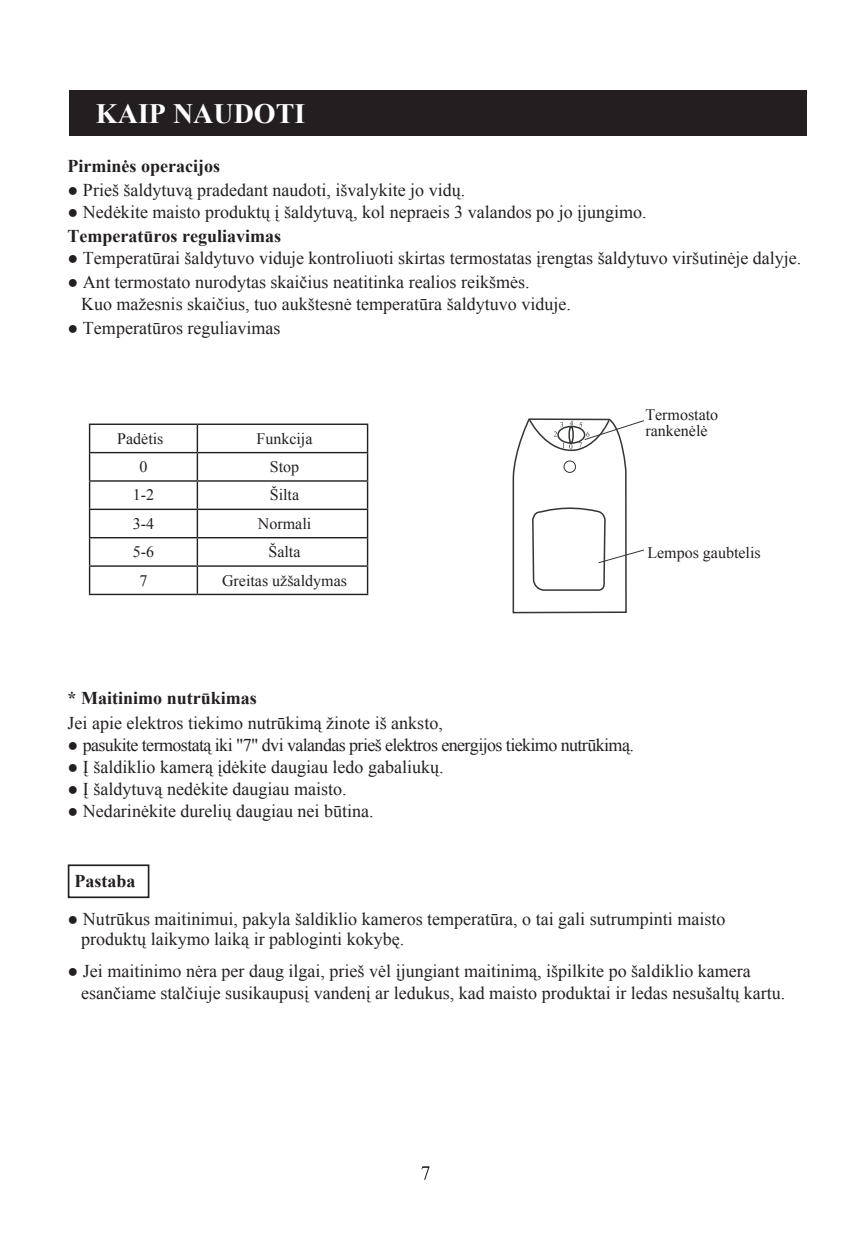
<style>
.page{position:relative;width:851px;height:1248px;background:#fff}
.page>*{position:absolute;margin:0;border:0;box-sizing:border-box;transform-origin:0 0}
.t1{font:700 28px "Times New Roman";color:#fff}
.t2{font:18px/21.6px "Times New Roman";color:#231f20}
.t3{font:18px "Times New Roman";letter-spacing:-.035em;color:#231f20}
.t4{font:700 18px "Times New Roman";color:#231f20}
.t5{font:16px/16px "Times New Roman";color:#231f20}
</style>
<div class="page">
<svg style="left:421px;top:1166px;width:8px;height:13px"></svg>
<div style="left:70px;top:90px;width:737px;height:45px;background:#231f20"></div>
<hr style="left:89px;top:423px;width:108px;height:2px;background:#231f20">
<hr style="left:197px;top:423px;width:171px;height:2px;background:#231f20">
<hr style="left:89px;top:452px;width:108px;height:1px;background:#231f20">
<hr style="left:197px;top:452px;width:171px;height:1px;background:#231f20">
<hr style="left:89px;top:480px;width:108px;height:1px;background:#231f20">
<hr style="left:197px;top:480px;width:171px;height:1px;background:#231f20">
<hr style="left:89px;top:508px;width:108px;height:2px;background:#231f20">
<hr style="left:197px;top:508px;width:171px;height:2px;background:#231f20">
<hr style="left:89px;top:537px;width:108px;height:1px;background:#231f20">
<hr style="left:197px;top:537px;width:171px;height:1px;background:#231f20">
<hr style="left:89px;top:565px;width:108px;height:1px;background:#231f20">
<svg style="left:89px;top:425px;width:1px;height:168px"></svg>
<hr style="left:197px;top:565px;width:171px;height:1px;background:#231f20">
<svg style="left:197px;top:425px;width:1px;height:168px"></svg>
<svg style="left:367px;top:425px;width:1px;height:168px"></svg>
<hr style="left:89px;top:593px;width:108px;height:2px;background:#231f20">
<hr style="left:197px;top:593px;width:171px;height:2px;background:#231f20">
<div style="left:68px;top:864px;width:81px;height:34px;border:2px solid #231f20"></div>
<svg style="left:511px;top:135px;width:116px;height:479px"></svg>
<svg style="left:528px;top:276px;width:116px;height:338px"></svg>
<div style="left:563px;top:460px;width:13px;height:13px;border:1px solid #323436;border-radius:50%"></div>
<h1 class="t1" style="left:96px;top:94px;width:211px">KAIP NAUDOTI</h1>
<p class="t4" style="left:68px;top:153px;width:154px">Pirminės operacijos</p>
<p class="t2" style="left:68px;top:179px;width:399px">● Prieš šaldytuvą pradedant naudoti, išvalykite jo vidų.</p>
<p class="t2" style="left:68px;top:201px;width:580px">● Nedėkite maisto produktų į šaldytuvą, kol nepraeis 3 valandos po jo įjungimo.</p>
<p class="t4" style="left:68px;top:224px;width:215px">Temperatūros reguliavimas</p>
<p class="t2" style="left:68px;top:247px;width:735px">● Temperatūrai šaldytuvo viduje kontroliuoti skirtas termostatas įrengtas šaldytuvo viršutinėje dalyje.</p>
<p class="t2" style="left:81px;top:271px;width:491px;text-indent:-14px">● Ant termostato nurodytas skaičius neatitinka realios reikšmės.<br>Kuo mažesnis skaičius, tuo aukštesnė temperatūra šaldytuvo viduje.</p>
<p class="t2" style="left:68px;top:317px;width:214px">● Temperatūros reguliavimas</p>
<p class="t5" style="left:117px;top:430px;width:48px">Padėtis</p>
<p class="t5" style="left:256px;top:430px;width:57px">Funkcija</p>
<p class="t5" style="left:139px;top:458px;width:9px">0</p>
<p class="t5" style="left:270px;top:458px;width:31px">Stop</p>
<p class="t5" style="left:133px;top:487px;width:23px">1-2</p>
<p class="t5" style="left:270px;top:487px;width:31px">Šilta</p>
<p class="t5" style="left:133px;top:515px;width:23px">3-4</p>
<p class="t5" style="left:258px;top:515px;width:55px">Normali</p>
<p class="t5" style="left:133px;top:543px;width:23px">5-6</p>
<p class="t5" style="left:268px;top:543px;width:33px">Šalta</p>
<p class="t5" style="left:139px;top:572px;width:9px">7</p>
<p class="t5" style="left:222px;top:572px;width:126px">Greitas užšaldymas</p>
<p class="t5" style="left:645px;top:406px;width:74px">Termostato rankenėlė</p>
<p class="t5" style="left:647px;top:544px;width:115px">Lempos gaubtelis</p>
<p class="t4" style="left:68px;top:685px;width:191px">* Maitinimo nutrūkimas</p>
<p class="t2" style="left:68px;top:711px;width:376px">Jei apie elektros tiekimo nutrūkimą žinote iš anksto,</p>
<p class="t3" style="left:68px;top:732px;width:567px">● pasukite termostatą iki "7" dvi valandas prieš elektros energijos tiekimo nutrūkimą.</p>
<p class="t2" style="left:68px;top:755px;width:377px">● Į šaldiklio kamerą įdėkite daugiau ledo gabaliukų.</p>
<p class="t2" style="left:68px;top:777px;width:280px">● Į šaldytuvą nedėkite daugiau maisto.</p>
<p class="t2" style="left:68px;top:799px;width:307px">● Nedarinėkite durelių daugiau nei būtina.</p>
<p class="t4" style="left:74px;top:868px;width:63px">Pastaba</p>
<p class="t2" style="left:81px;top:908px;width:645px;line-height:20px;text-indent:-14px">● Nutrūkus maitinimui, pakyla šaldiklio kameros temperatūra, o tai gali sutrumpinti maisto produktų laikymo laiką ir pabloginti kokybę.</p>
<p class="t2" style="left:81px;top:959px;width:705px;text-indent:-14px">● Jei maitinimo nėra per daug ilgai, prieš vėl įjungiant maitinimą, išpilkite po šaldiklio kamera esančiame stalčiuje susikaupusį vandenį ar ledukus, kad maisto produktai ir ledas nesušaltų kartu.</p>
</div>
